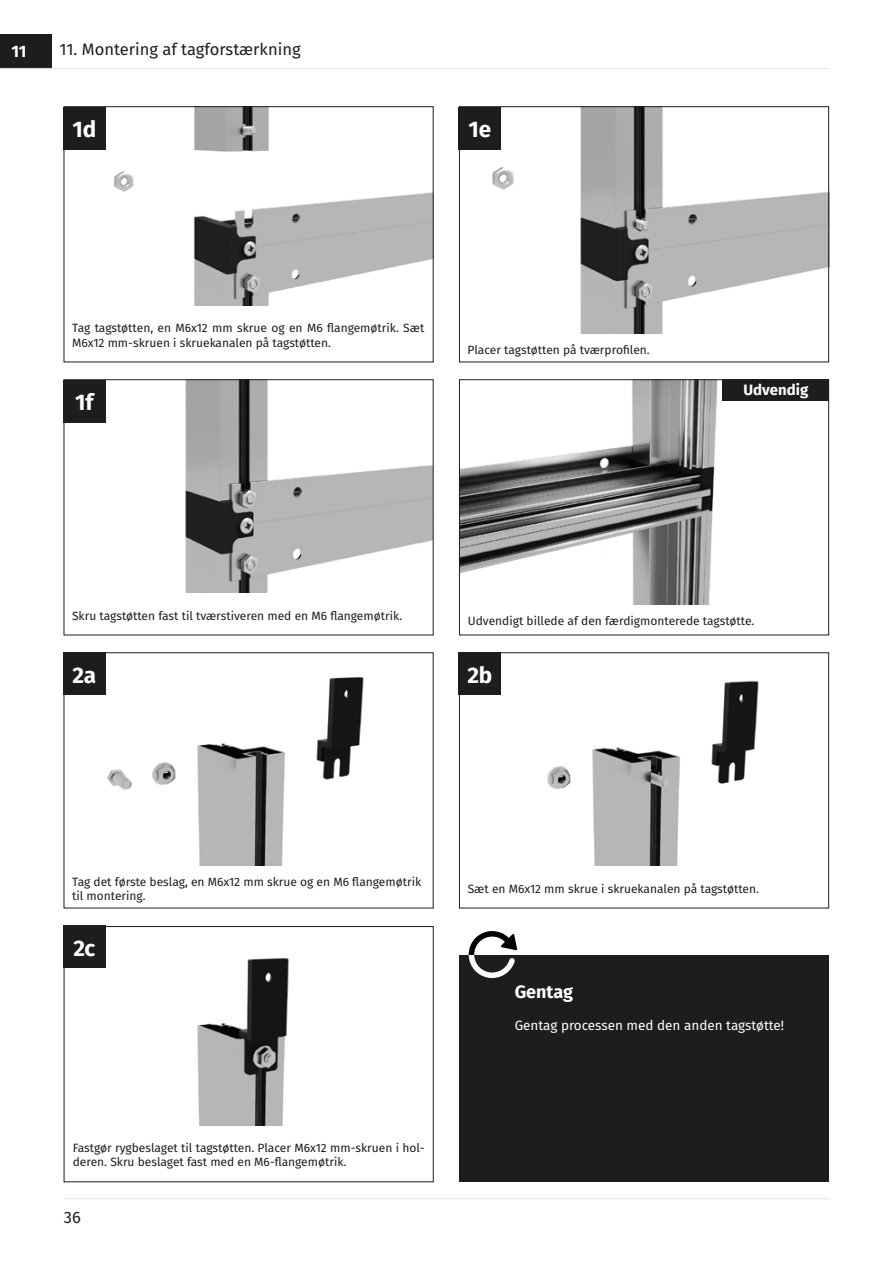
<style>
.page{position:relative;width:893px;height:1263px;background:#fff}
.page>*{position:absolute;margin:0;border:0;box-sizing:border-box;transform-origin:0 0}
.t1{font:700 22.5px "Fira Sans";color:#fff}
.t2{font:700 18px "Fira Sans";color:#fff}
.t3{font:16.5px "Fira Sans";color:#1d1d1b}
.t4{font:700 16.5px "Fira Sans";color:#fff}
.t5{font:700 15px "Fira Sans";color:#fff}
.t6{font:13.5px "Fira Sans";color:#fff}
.t7{font:12px/14.4px "Fira Sans";color:#1d1d1b}
</style>
<div class="page">
<hr style="left:64px;top:1198px;width:765px;height:1px;background:#e4e3e3">
<img style="left:197px;top:958px;width:92px;height:167px">
<img style="left:547px;top:680px;width:212px;height:186px">
<img style="left:66px;top:108px;width:366px;height:197px">
<img style="left:461px;top:108px;width:366px;height:226px">
<img style="left:66px;top:381px;width:366px;height:212px">
<img style="left:461px;top:381px;width:262px;height:223px">
<img style="left:107px;top:677px;width:257px;height:189px">
<div style="left:63px;top:107px;width:43px;height:42px;background:#1d1d1b"></div>
<div style="left:459px;top:107px;width:42px;height:42px;background:#1d1d1b"></div>
<div style="left:63px;top:380px;width:43px;height:42px;background:#1d1d1b"></div>
<div style="left:63px;top:652px;width:43px;height:43px;background:#1d1d1b"></div>
<div style="left:459px;top:652px;width:42px;height:43px;background:#1d1d1b"></div>
<div style="left:63px;top:925px;width:43px;height:43px;background:#1d1d1b"></div>
<div style="left:459px;top:106px;width:370px;height:256px;border:1px solid #1d1d1b"></div>
<div style="left:459px;top:379px;width:370px;height:256px;border:1px solid #1d1d1b"></div>
<div style="left:64px;top:106px;width:370px;height:256px;border:1px solid #1d1d1b"></div>
<div style="left:64px;top:379px;width:370px;height:256px;border:1px solid #1d1d1b"></div>
<div style="left:64px;top:652px;width:370px;height:256px;border:1px solid #1d1d1b"></div>
<div style="left:459px;top:652px;width:370px;height:256px;border:1px solid #1d1d1b"></div>
<div style="left:64px;top:926px;width:370px;height:256px;border:1px solid #1d1d1b"></div>
<div style="left:0;top:34px;width:51px;height:34px;background:#1d1d1b"></div>
<div style="left:723px;top:379px;width:106px;height:22px;background:#1d1d1b"></div>
<div style="left:459px;top:956px;width:370px;height:226px;background:#1d1d1b"></div>
<hr style="left:0;top:68px;width:829px;height:1px;background:#e4e3e3">
<svg style="left:469px;top:931px;width:48px;height:47px"></svg>
<h3 class="t4" style="left:12px;top:37px;width:17px">11</h3>
<h3 class="t3" style="left:60px;top:37px;width:243px">11. Montering af tagforstærkning</h3>
<h1 class="t1" style="left:72px;top:110px;width:25px">1d</h1>
<h1 class="t1" style="left:468px;top:110px;width:24px">1e</h1>
<p class="t7" style="left:72px;top:320px;width:354px">Tag tagstøtten, en M6x12 mm skrue og en M6 flangemøtrik. Sæt<br>M6x12 mm-skruen i skruekanalen på tagstøtten.</p>
<h1 class="t1" style="left:75px;top:383px;width:20px">1f</h1>
<p class="t7" style="left:468px;top:342px;width:183px">Placer tagstøtten på tværprofilen.</p>
<p class="t5" style="left:743px;top:378px;width:66px">Udvendig</p>
<p class="t7" style="left:72px;top:608px;width:330px">Skru tagstøtten fast til tværstiveren med en M6 flangemøtrik.</p>
<p class="t7" style="left:468px;top:614px;width:287px">Udvendigt billede af den færdigmonterede tagstøtte.</p>
<h1 class="t1" style="left:73px;top:656px;width:25px">2a</h1>
<h1 class="t1" style="left:467px;top:656px;width:27px">2b</h1>
<p class="t7" style="left:72px;top:874px;width:351px">Tag det første beslag, en M6x12 mm skrue og en M6 flangemøtrik til montering.</p>
<h1 class="t1" style="left:73px;top:929px;width:23px">2c</h1>
<p class="t7" style="left:73px;top:1140px;width:354px">Fastgør rygbeslaget til tagstøtten. Placer M6x12 mm-skruen i hol&shy;deren. Skru beslaget fast med en M6-flangemøtrik.</p>
<h3 class="t3" style="left:64px;top:1205px;width:19px">36</h3>
<p class="t7" style="left:468px;top:881px;width:292px">Sæt en M6x12 mm skrue i skruekanalen på tagstøtten.</p>
<h2 class="t2" style="left:515px;top:977px;width:60px">Gentag</h2>
<p class="t6" style="left:515px;top:1015px;width:271px">Gentag processen med den anden tagstøtte!</p>
</div>
